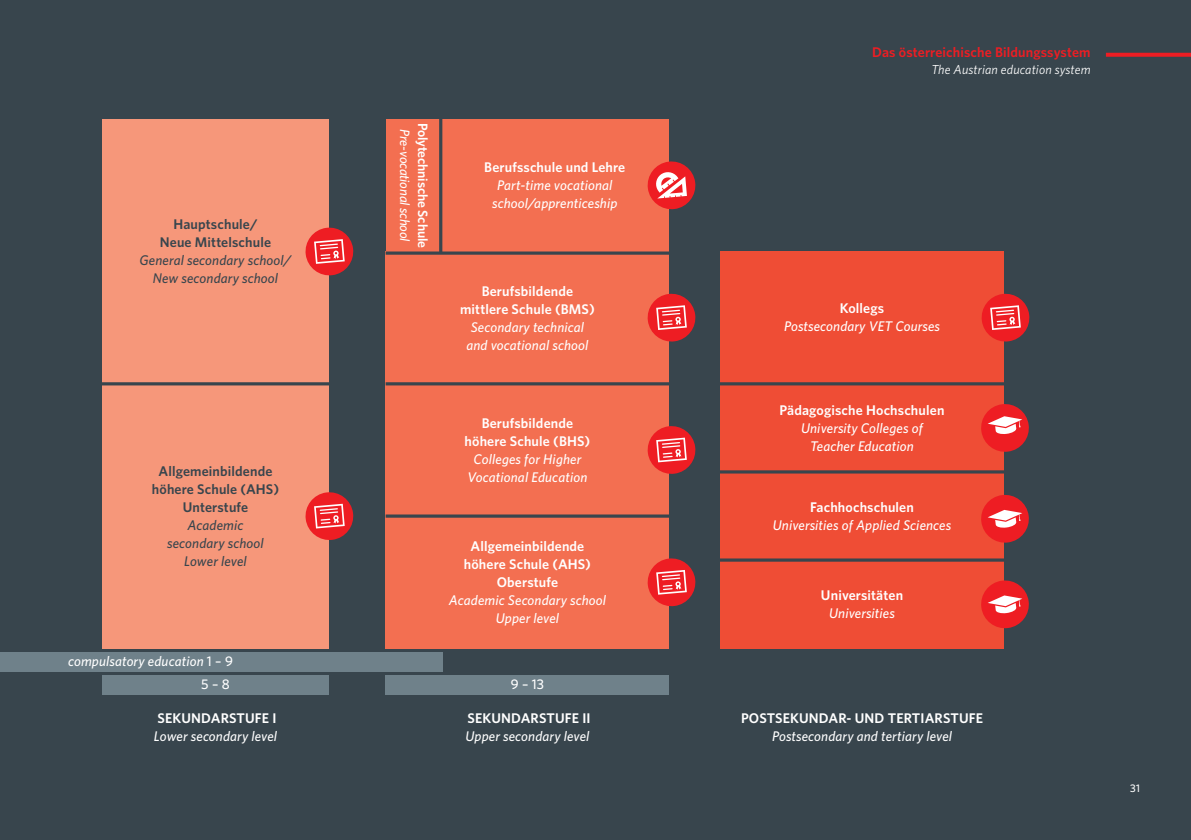
<style>
.page{position:relative;width:1191px;height:840px;background:#fff}
.page>*{position:absolute;margin:0;border:0;box-sizing:border-box;transform-origin:0 0}
.t1{font:italic 500 14px/18px "Whitney";letter-spacing:.01em;color:#fff;text-align:center}
.t2{font:600 14px/18px "Whitney";letter-spacing:.01em;color:#fff;text-align:center}
.t3{font:italic 500 14px/18px "Whitney";letter-spacing:.01em;color:#38454d;text-align:center}
.t4{font:600 14px/18px "Whitney";letter-spacing:.01em;color:#38454d;text-align:center}
.t5{font:600 14px "Whitney";letter-spacing:.01em;color:#ee1d23}
.t6{font:500 14px "Whitney";color:#fff}
.t7{font:600 13.6px "Whitney";letter-spacing:-.01em;color:#fff}
.t8{font:italic 500 13.6px "Whitney";letter-spacing:-.01em;color:#fff}
.t9{font:italic 13px "Whitney";letter-spacing:.01em;color:#fff}
.t10{font:500 11px "Whitney";color:#fff}
.s1{font-style:normal}
</style>
<div class="page">
<div style="left:0;top:0;width:1191px;height:839px;background:#38454d"></div>
<svg style="left:1106px;top:53px;width:85px;height:4px"></svg>
<div style="left:102px;top:674px;width:227px;height:20px;background:#6f818a"></div>
<div style="left:386px;top:674px;width:283px;height:20px;background:#6f818a"></div>
<div style="left:0;top:651px;width:442px;height:20px;background:#6f818a"></div>
<div style="left:102px;top:119px;width:227px;height:264px;background:#f6977a"></div>
<div style="left:441px;top:119px;width:228px;height:132px;background:#f36f51"></div>
<div style="left:386px;top:119px;width:56px;height:132px;background:#f36f51"></div>
<div style="left:720px;top:251px;width:283px;height:132px;background:#ef4d35"></div>
<div style="left:386px;top:251px;width:283px;height:132px;background:#f36f51"></div>
<div style="left:386px;top:383px;width:283px;height:133px;background:#f36f51"></div>
<div style="left:720px;top:383px;width:283px;height:89px;background:#ef4d35"></div>
<div style="left:720px;top:472px;width:283px;height:88px;background:#ef4d35"></div>
<div style="left:720px;top:560px;width:283px;height:88px;background:#ef4d35"></div>
<div style="left:386px;top:516px;width:283px;height:132px;background:#f36f51"></div>
<div style="left:102px;top:383px;width:227px;height:265px;background:#f6977a"></div>
<svg style="left:305px;top:227px;width:49px;height:49px"></svg>
<svg style="left:305px;top:492px;width:49px;height:48px"></svg>
<svg style="left:647px;top:558px;width:49px;height:49px"></svg>
<svg style="left:647px;top:426px;width:49px;height:48px"></svg>
<svg style="left:647px;top:293px;width:49px;height:49px"></svg>
<svg style="left:981px;top:292px;width:49px;height:51px"></svg>
<svg style="left:647px;top:161px;width:49px;height:49px"></svg>
<svg style="left:981px;top:493px;width:48px;height:51px"></svg>
<svg style="left:981px;top:578px;width:48px;height:51px"></svg>
<svg style="left:981px;top:402px;width:48px;height:51px"></svg>
<hr style="left:94px;top:382px;width:238px;height:3px;background:#38454d">
<hr style="left:386px;top:251px;width:309px;height:3px;background:#38454d">
<hr style="left:439px;top:117px;width:3px;height:135px;background:#38454d">
<hr style="left:386px;top:382px;width:309px;height:3px;background:#38454d">
<hr style="left:715px;top:382px;width:309px;height:3px;background:#38454d">
<hr style="left:715px;top:470px;width:309px;height:3px;background:#38454d">
<hr style="left:715px;top:558px;width:309px;height:3px;background:#38454d">
<hr style="left:386px;top:514px;width:309px;height:3px;background:#38454d">
<p class="t4" style="left:160px;top:215px;width:113px">Hauptschule/<br>Neue Mittelschule</p>
<p class="t3" style="left:140px;top:251px;width:153px">General secondary school/<br>New secondary school</p>
<p class="t4" style="left:152px;top:461px;width:129px">Allgemeinbildende höhere Schule (AHS)<br>Unterstufe</p>
<p class="t3" style="left:167px;top:515px;width:98px">Academic secondary school<br>Lower level</p>
<p class="t1" style="left:68px;top:652px;width:166px">compulsatory education <span class="s1">1 – 9</span></p>
<p class="t7" style="left:432px;top:123px;width:127px;rotate:90deg">Polytechnische Schule</p>
<p class="t8" style="left:414px;top:129px;width:114px;rotate:90deg">Pre-vocational school</p>
<p class="t2" style="left:484px;top:158px;width:142px">Berufsschule und Lehre</p>
<p class="t1" style="left:492px;top:176px;width:127px">Part-time vocational school/apprenticeship</p>
<p class="t2" style="left:460px;top:281px;width:136px">Berufsbildende mittlere Schule (BMS)</p>
<p class="t1" style="left:466px;top:317px;width:123px">Secondary technical and vocational school</p>
<p class="t2" style="left:464px;top:413px;width:127px">Berufsbildende höhere Schule (BHS)</p>
<p class="t1" style="left:467px;top:449px;width:121px">Colleges for Higher<br>Vocational Education</p>
<p class="t2" style="left:464px;top:536px;width:129px">Allgemeinbildende höhere Schule (AHS)<br>Oberstufe</p>
<p class="t1" style="left:449px;top:590px;width:159px">Academic Secondary school<br>Upper level</p>
<p class="t6" style="left:201px;top:675px;width:30px">5 – 8</p>
<p class="t6" style="left:511px;top:675px;width:35px">9 – 13</p>
<p class="t2" style="left:158px;top:708px;width:118px">Sekundarstufe I</p>
<p class="t1" style="left:154px;top:726px;width:125px">Lower secondary level</p>
<p class="t2" style="left:467px;top:708px;width:119px">Sekundarstufe II</p>
<p class="t1" style="left:465px;top:726px;width:125px">Upper secondary level</p>
<p class="t5" style="left:872px;top:42px;width:220px">Das österreichische Bildungssystem</p>
<p class="t9" style="left:931px;top:60px;width:161px">The Austrian education system</p>
<p class="t2" style="left:840px;top:299px;width:46px">Kollegs</p>
<p class="t1" style="left:784px;top:317px;width:158px">Postsecondary VET Courses</p>
<p class="t2" style="left:779px;top:400px;width:166px">Pädagogische Hochschulen</p>
<p class="t1" style="left:801px;top:418px;width:123px">University Colleges of<br>Teacher Education</p>
<p class="t2" style="left:810px;top:497px;width:105px">Fachhochschulen</p>
<p class="t1" style="left:773px;top:515px;width:180px">Universities of Applied Sciences</p>
<p class="t2" style="left:821px;top:585px;width:84px">Universitäten</p>
<p class="t1" style="left:829px;top:603px;width:67px">Universities</p>
<p class="t2" style="left:741px;top:708px;width:244px">Postsekundar- und Tertiarstufe</p>
<p class="t1" style="left:772px;top:726px;width:182px">Postsecondary and tertiary level</p>
<p class="t10" style="left:1130px;top:780px;width:11px">31</p>
</div>
